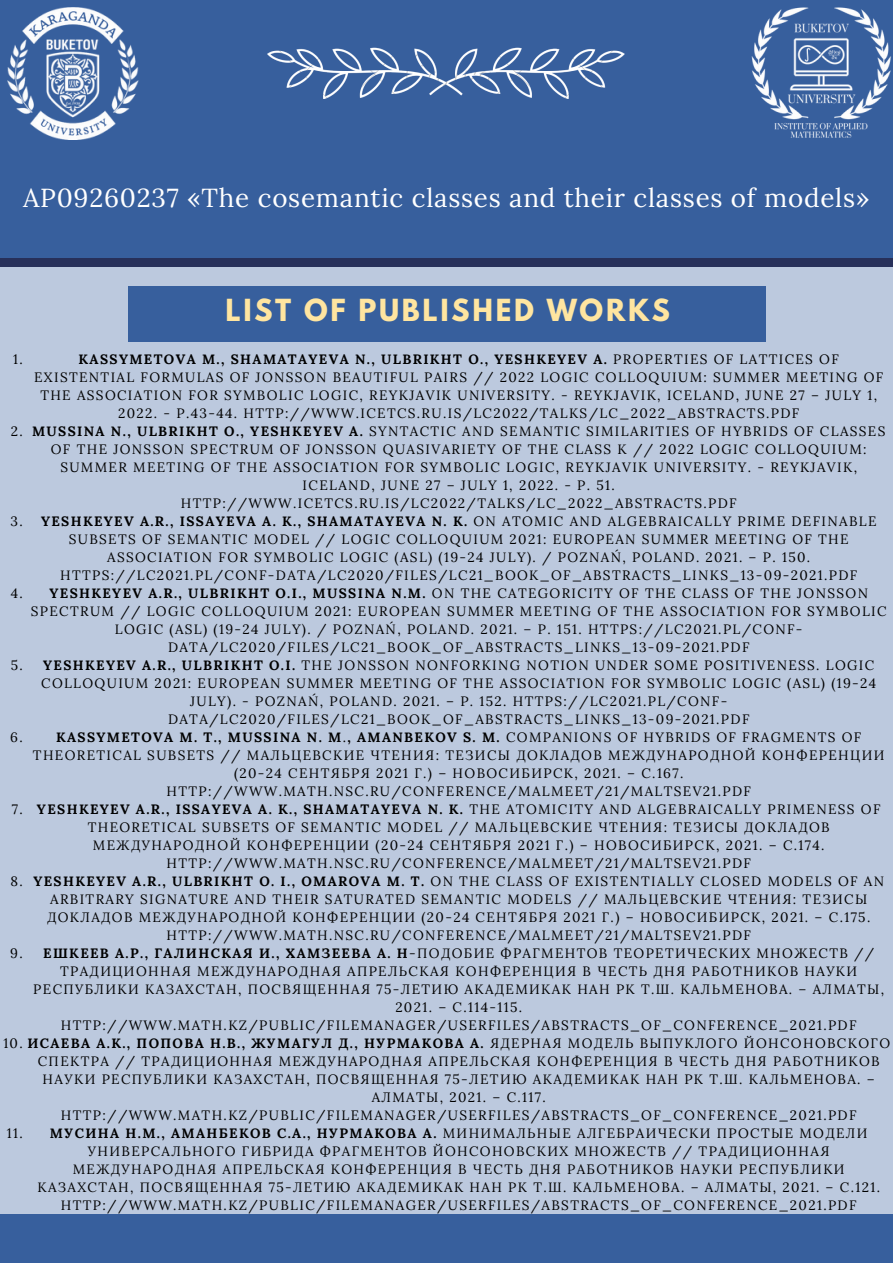
<style>
.page{position:relative;width:893px;height:1264px;background:#fff}
.page>*{position:absolute;margin:0;border:0;box-sizing:border-box;transform-origin:0 0}
.t1{font:700 27px "League Spartan";letter-spacing:.1em;color:#ffe5a0}
.t2{font:25.95px "Lora";letter-spacing:.03em;color:#fff}
.t3{font:13.5px/18px "Lora";letter-spacing:.1em;color:#000;text-align:center}
.t4{font:700 13.5px "Lora";letter-spacing:.1em;color:#000}
.s1{font-weight:700}
.s2{font-weight:400}
</style>
<div class="page">
<div style="left:0;top:0;width:892px;height:1262px;background:#375f9d"></div>
<div style="left:0;top:258px;width:892px;height:14px;background:#27305a"></div>
<img style="left:7px;top:8px;width:132px;height:131px">
<img style="left:751px;top:7px;width:140px;height:131px">
<img style="left:268px;top:47px;width:356px;height:52px">
<div style="left:0;top:266px;width:892px;height:947px;background:#bcc9de"></div>
<div style="left:128px;top:286px;width:638px;height:56px;background:#375f9d"></div>
<h2 class="t2" style="left:23px;top:181px;width:847px">АР09260237 «The cosemantic classes and their classes of models»</h2>
<h1 class="t1" style="left:225px;top:297px;width:446px">LIST OF PUBLISHED WORKS</h1>
<p class="t3" style="left:31px;top:350px;width:857px"><span class="s1">KASSYMETOVA M., SHAMATAYEVA N., ULBRIKHT O., YESHKEYEV A.</span> PROPERTIES OF LATTICES OF EXISTENTIAL FORMULAS OF JONSSON BEAUTIFUL PAIRS // 2022 LOGIC COLLOQUIUM: SUMMER MEETING OF THE ASSOCIATION FOR SYMBOLIC LOGIC, REYKJAVIK UNIVERSITY. - REYKJAVIK, ICELAND, JUNE 27 – JULY 1, 2022. - P.43-44. HTTP://WWW.ICETCS.RU.IS/LC2022/TALKS/LC_2022_ABSTRACTS.PDF<br><span class="s1">MUSSINA N., ULBRIKHT O., YESHKEYEV A.</span> SYNTACTIC AND SEMANTIC SIMILARITIES OF HYBRIDS OF CLASSES OF THE JONSSON SPECTRUM OF JONSSON QUASIVARIETY OF THE CLASS K // 2022 LOGIC COLLOQUIUM:<br>SUMMER MEETING OF THE ASSOCIATION FOR SYMBOLIC LOGIC, REYKJAVIK UNIVERSITY. - REYKJAVIK, ICELAND, JUNE 27 – JULY 1, 2022. - P. 51.<br>HTTP://WWW.ICETCS.RU.IS/LC2022/TALKS/LC_2022_ABSTRACTS.PDF<br><span class="s1">YESHKEYEV A.R., ISSAYEVA A. K., SHAMATAYEVA N. K.</span> ON ATOMIC AND ALGEBRAICALLY PRIME DEFINABLE SUBSETS OF SEMANTIC MODEL // LOGIC COLLOQUIUM 2021: EUROPEAN SUMMER MEETING OF THE ASSOCIATION FOR SYMBOLIC LOGIC (ASL) (19-24 JULY). / POZNAŃ, POLAND. 2021. – P. 150.<br>HTTPS://LC2021.PL/CONF-DATA/LC2020/FILES/LC21_BOOK_OF_ABSTRACTS_LINKS_13-09-2021.PDF <span class="s1">YESHKEYEV A.R., ULBRIKHT O.I., MUSSINA N.M.</span> ON THE CATEGORICITY OF THE CLASS OF THE JONSSON SPECTRUM // LOGIC COLLOQUIUM 2021: EUROPEAN SUMMER MEETING OF THE ASSOCIATION FOR SYMBOLIC LOGIC (ASL) (19-24 JULY). / POZNAŃ, POLAND. 2021. – P. 151. HTTPS://LC2021.PL/CONF-DATA/LC2020/FILES/LC21_BOOK_OF_ABSTRACTS_LINKS_13-09-2021.PDF<br><span class="s1">YESHKEYEV A.R., ULBRIKHT O.I.</span> THE JONSSON NONFORKING NOTION UNDER SOME POSITIVENESS. LOGIC COLLOQUIUM 2021: EUROPEAN SUMMER MEETING OF THE ASSOCIATION FOR SYMBOLIC LOGIC (ASL) (19-24<br>JULY). - POZNAŃ, POLAND. 2021. – P. 152. HTTPS://LC2021.PL/CONF-DATA/LC2020/FILES/LC21_BOOK_OF_ABSTRACTS_LINKS_13-09-2021.PDF<br><span class="s1">KASSYMETOVA M. T., MUSSINA N. M</span>.<span class="s1">, AMANBEKOV S. M.</span> COMPANIONS OF HYBRIDS OF FRAGMENTS OF THEORETICAL SUBSETS // МАЛЬЦЕВСКИЕ ЧТЕНИЯ: ТЕЗИСЫ ДОКЛАДОВ МЕЖДУНАРОДНОЙ КОНФЕРЕНЦИИ (20-24 СЕНТЯБРЯ 2021 Г.) – НОВОСИБИРСК, 2021. – С.167.<br>HTTP://WWW.MATH.NSC.RU/CONFERENCE/MALMEET/21/MALTSEV21.PDF<br><span class="s1">YESHKEYEV A.R., ISSAYEVA A. K., SHAMATAYEVA N. K.</span> THE ATOMICITY AND ALGEBRAICALLY PRIMENESS OF THEORETICAL SUBSETS OF SEMANTIC MODEL // МАЛЬЦЕВСКИЕ ЧТЕНИЯ: ТЕЗИСЫ ДОКЛАДОВ МЕЖДУНАРОДНОЙ КОНФЕРЕНЦИИ (20-24 СЕНТЯБРЯ 2021 Г.) – НОВОСИБИРСК, 2021. – С.174.<br>HTTP://WWW.MATH.NSC.RU/CONFERENCE/MALMEET/21/MALTSEV21.PDF<br><span class="s1">YESHKEYEV A.R., ULBRIKHT O. I., OMAROVA M. T.</span> ON THE CLASS OF EXISTENTIALLY CLOSED MODELS OF AN ARBITRARY SIGNATURE AND THEIR SATURATED SEMANTIC MODELS // МАЛЬЦЕВСКИЕ ЧТЕНИЯ: ТЕЗИСЫ ДОКЛАДОВ МЕЖДУНАРОДНОЙ КОНФЕРЕНЦИИ (20-24 СЕНТЯБРЯ 2021 Г.) – НОВОСИБИРСК, 2021. – С.175.<br>HTTP://WWW.MATH.NSC.RU/CONFERENCE/MALMEET/21/MALTSEV21.PDF<br><span class="s1">ЕШКЕЕВ А.Р., ГАЛИНСКАЯ И., ХАМЗЕЕВА А. H</span>-ПОДОБИЕ ФРАГМЕНТОВ ТЕОРЕТИЧЕСКИХ МНОЖЕСТВ // ТРАДИЦИОННАЯ МЕЖДУНАРОДНАЯ АПРЕЛЬСКАЯ КОНФЕРЕНЦИЯ В ЧЕСТЬ ДНЯ РАБОТНИКОВ НАУКИ РЕСПУБЛИКИ КАЗАХСТАН, ПОСВЯЩЕННАЯ 75-ЛЕТИЮ АКАДЕМИКАК НАН РК Т.Ш. КАЛЬМЕНОВА. – АЛМАТЫ, 2021. – С.114-115.<br>HTTP://WWW.MATH.KZ/PUBLIC/FILEMANAGER/USERFILES/ABSTRACTS_OF_CONFERENCE_2021.PDF</p>
<p class="t4" style="left:3px;top:1034px;width:888px"><span class="s2">10.</span> ИСАЕВА А.К., ПОПОВА Н.В., ЖУМАГУЛ Д., НУРМАКОВА А. <span class="s2">ЯДЕРНАЯ МОДЕЛЬ ВЫПУКЛОГО ЙОНСОНОВСКОГО</span></p>
<p class="t3" style="left:38px;top:1052px;width:843px">СПЕКТРА // ТРАДИЦИОННАЯ МЕЖДУНАРОДНАЯ АПРЕЛЬСКАЯ КОНФЕРЕНЦИЯ В ЧЕСТЬ ДНЯ РАБОТНИКОВ</p>
<p class="t3" style="left:43px;top:1070px;width:833px">НАУКИ РЕСПУБЛИКИ КАЗАХСТАН, ПОСВЯЩЕННАЯ 75-ЛЕТИЮ АКАДЕМИКАК НАН РК Т.Ш. КАЛЬМЕНОВА. –</p>
<p class="t3" style="left:371px;top:1088px;width:175px">АЛМАТЫ, 2021. – С.117.</p>
<p class="t3" style="left:61px;top:1106px;width:797px">HTTP://WWW.MATH.KZ/PUBLIC/FILEMANAGER/USERFILES/ABSTRACTS_OF_CONFERENCE_2021.PDF</p>
<p class="t3" style="left:50px;top:1124px;width:819px"><span class="s1">МУСИНА Н.М., АМАНБЕКОВ С.А., НУРМАКОВА А.</span> МИНИМАЛЬНЫЕ АЛГЕБРАИЧЕСКИ ПРОСТЫЕ МОДЕЛИ</p>
<p class="t3" style="left:88px;top:1142px;width:743px">УНИВЕРСАЛЬНОГО ГИБРИДА ФРАГМЕНТОВ ЙОНСОНОВСКИХ МНОЖЕСТВ // ТРАДИЦИОННАЯ</p>
<p class="t3" style="left:73px;top:1160px;width:773px">МЕЖДУНАРОДНАЯ АПРЕЛЬСКАЯ КОНФЕРЕНЦИЯ В ЧЕСТЬ ДНЯ РАБОТНИКОВ НАУКИ РЕСПУБЛИКИ</p>
<p class="t3" style="left:37px;top:1178px;width:844px">КАЗАХСТАН, ПОСВЯЩЕННАЯ 75-ЛЕТИЮ АКАДЕМИКАК НАН РК Т.Ш. КАЛЬМЕНОВА. – АЛМАТЫ, 2021. – С.121.</p>
<p class="t3" style="left:61px;top:1196px;width:797px">HTTP://WWW.MATH.KZ/PUBLIC/FILEMANAGER/USERFILES/ABSTRACTS_OF_CONFERENCE_2021.PDF</p>
<p class="t3" style="left:13px;top:350px;width:11px">1.</p>
<p class="t3" style="left:11px;top:422px;width:13px">2.</p>
<p class="t3" style="left:10px;top:512px;width:14px">3.</p>
<p class="t3" style="left:11px;top:584px;width:14px">4.</p>
<p class="t3" style="left:11px;top:656px;width:14px">5.</p>
<p class="t3" style="left:10px;top:728px;width:14px">6.</p>
<p class="t3" style="left:12px;top:800px;width:12px">7.</p>
<p class="t3" style="left:10px;top:872px;width:14px">8.</p>
<p class="t3" style="left:10px;top:944px;width:14px">9.</p>
<p class="t3" style="left:7px;top:1124px;width:17px">11.</p>
</div>
